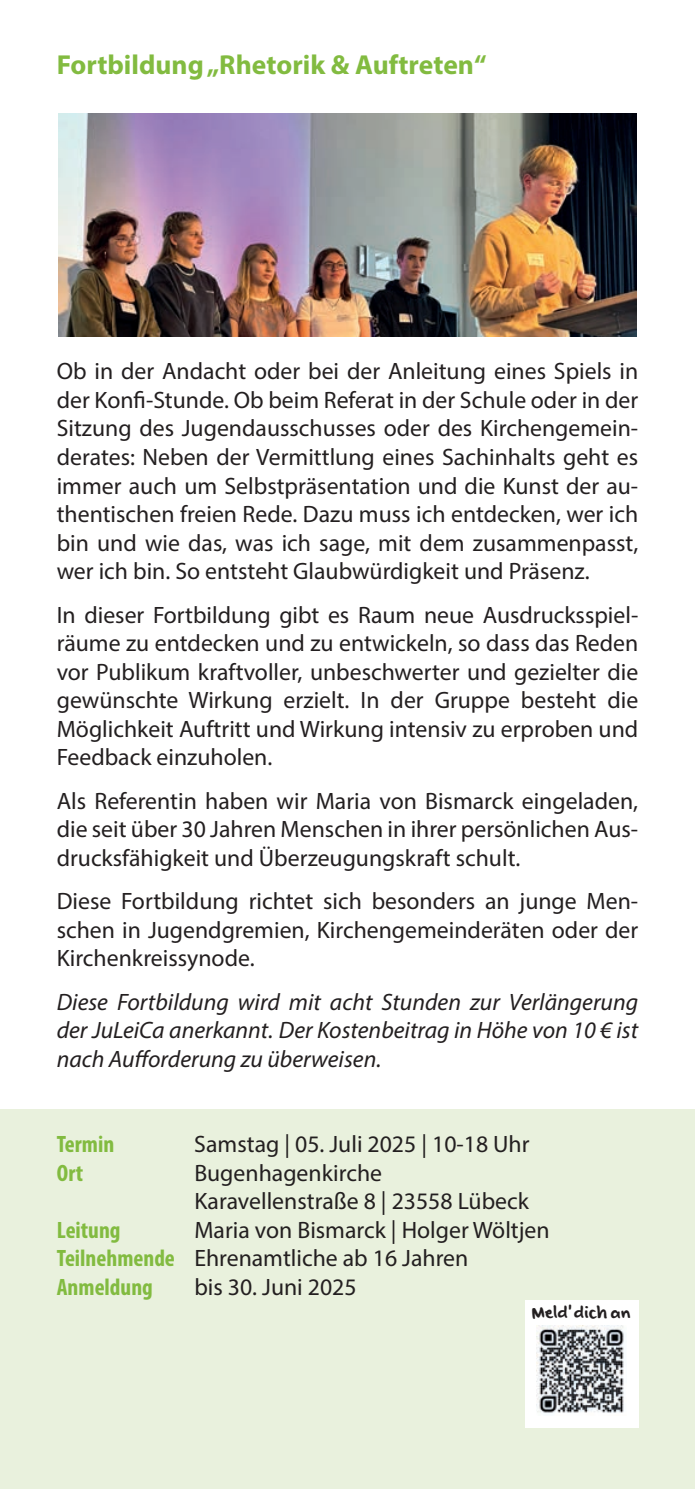
<style>
.page{position:relative;width:695px;height:1489px;background:#fff}
.page>*{position:absolute;margin:0;border:0;box-sizing:border-box;transform-origin:0 0}
.t1{font:700 27.5px "Myriad Pro";color:#82bb40}
.t2{font:25px "nenyns.marker.noncommercial";color:#231f20}
.t3{font:23.75px/28.5px "Myriad Pro";color:#231f20;text-align:justify}
.t4{font:italic 23.75px/28.5px "Myriad Pro";color:#231f20;text-align:justify}
.t5{font:700 condensed 23.75px "Myriad Pro";color:#82bb40}
.s1{font-weight:700;font-stretch:condensed;color:#82bb40}
</style>
<div class="page">
<div style="left:0;top:1109px;width:694px;height:379px;background:#e9f1dd"></div>
<div style="left:524px;top:1299px;width:114px;height:128px;background:#fff"></div>
<img style="left:536px;top:1325px;width:88px;height:88px">
<img style="left:58px;top:113px;width:578px;height:224px">
<p class="t1" style="left:57px;top:47px;width:431px">Fortbildung „Rhetorik &amp; Auftreten“</p>
<p class="t3" style="left:57px;top:357px;width:583px">Ob in der Andacht oder bei der Anleitung eines Spiels in der Konfi-Stunde. Ob beim Referat in der Schule oder in der Sitzung des Jugendausschusses oder des Kirchengemein&shy;derates: Neben der Vermittlung eines Sachinhalts geht es immer auch um Selbstpräsentation und die Kunst der au&shy;thentischen freien Rede. Dazu muss ich entdecken, wer ich bin und wie das, was ich sage, mit dem zusammenpasst, wer ich bin. So entsteht Glaubwürdigkeit und Präsenz.</p>
<p class="t3" style="left:57px;top:600px;width:583px">In dieser Fortbildung gibt es Raum neue Ausdrucksspiel&shy;räume zu entdecken und zu entwickeln, so dass das Reden vor Publikum kraftvoller, unbeschwerter und gezielter die gewünschte Wirkung erzielt. In der Gruppe besteht die Möglichkeit Auftritt und Wirkung intensiv zu erproben und Feedback einzuholen.</p>
<p class="t3" style="left:57px;top:786px;width:583px">Als Referentin haben wir Maria von Bismarck eingeladen, die seit über 30 Jahren Menschen in ihrer persönlichen Aus&shy;drucksfähigkeit und Überzeugungskraft schult.</p>
<p class="t3" style="left:57px;top:886px;width:583px">Diese Fortbildung richtet sich besonders an junge Men&shy;schen in Jugendgremien, Kirchengemeinderäten oder der Kirchenkreissynode.</p>
<p class="t4" style="left:57px;top:987px;width:583px">Diese Fortbildung wird mit acht Stunden zur Verlängerung der JuLeiCa anerkannt. Der Kostenbeitrag in Höhe von 10 € ist nach Aufforderung zu überweisen.</p>
<p class="t5" style="left:57px;top:1129px;width:59px">Termin</p>
<p class="t3" style="left:194px;top:1129px;width:337px">Samstag | 05. Juli 2025 | 10-18 Uhr</p>
<p class="t5" style="left:57px;top:1158px;width:28px">Ort</p>
<p class="t3" style="left:194px;top:1158px;width:336px">Bugenhagenkirche<br>Karavellenstraße 8 | 23558 Lübeck</p>
<p class="t5" style="left:57px;top:1215px;width:65px">Leitung</p>
<p class="t3" style="left:57px;top:1215px;width:494px;text-align:left;text-indent:137px">Maria von Bismarck | Holger Wöltjen<br><span class="s1">Teilnehmende</span> Ehrenamtliche ab 16 Jahren<br><span class="s1">Anmeldung</span></p>
<p class="t3" style="left:194px;top:1272px;width:164px">bis 30. Juni 2025</p>
<p class="t2" style="left:531px;top:1302px;width:100px">Meld‘dich an</p>
</div>
